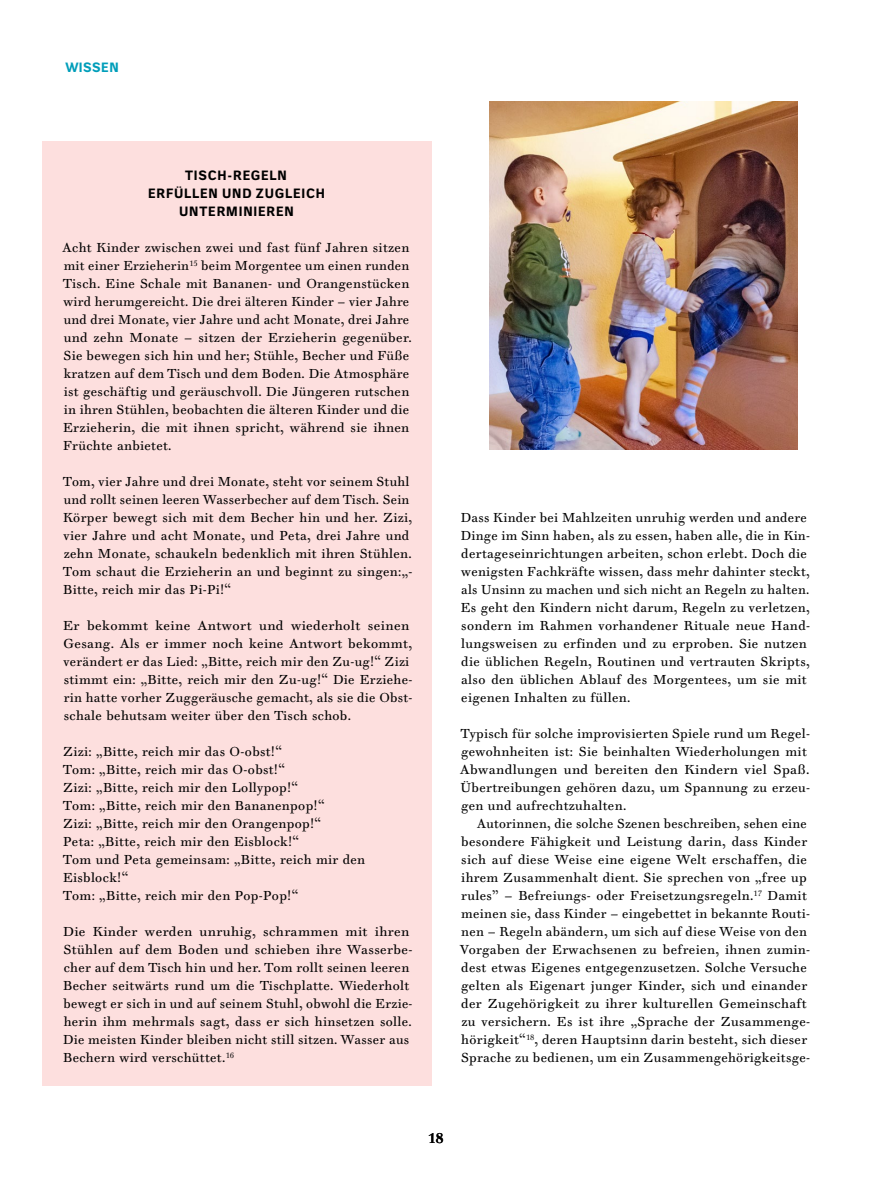
<style>
.page{position:relative;width:893px;height:1191px;background:#fff}
.page>*{position:absolute;margin:0;border:0;box-sizing:border-box;transform-origin:0 0}
.Page{font:700 13.5px "Walbaum 10 Pro";color:#000}
.Fließtext___2sp{font:13.05px/18px "Walbaum 10 Pro";letter-spacing:.025em;color:#000}
.Fließtext___2sp_Einz{font:13.05px/18px "Walbaum 10 Pro";letter-spacing:.025em;color:#000}
.Zwischenüberschrift{font:700 13.05px/18px "Walbaum Grotesk Text";letter-spacing:.065em;color:#000;text-align:center}
.t1{font:700 13.05px "Walbaum Grotesk Text";letter-spacing:.05em;color:#009eba}
.s1{font-size:12.45px}
</style>
<div class="page">
<div style="left:42px;top:141px;width:390px;height:944px;background:#fddfde"></div>
<img style="left:490px;top:101px;width:308px;height:349px">
<p class="t1" style="left:65px;top:60px;width:55px">WISSEN</p>
<p class="Zwischenüberschrift" style="left:148px;top:167px;width:178px">TISCH-REGELN<br>ERFÜLLEN UND ZUGLEICH<br>UNTERMINIEREN</p>
<p class="Fließtext___2sp" style="left:63px;top:239px;width:351px"><span class="s1">A</span>cht <span class="s1">K</span>inder zwischen zwei und fast fünf <span class="s1">J</span>ahren sitzen mit einer <span class="s1">E</span>rzieherin<sup>15</sup> beim <span class="s1">M</span>orgentee um einen runden <span class="s1">T</span>isch. <span class="s1">E</span>ine <span class="s1">S</span>chale mit <span class="s1">B</span>ananen- und <span class="s1">O</span>rangenstücken wird herumgereicht. <span class="s1">D</span>ie drei älteren <span class="s1">K</span>inder – vier <span class="s1">J</span>ahre und drei <span class="s1">M</span>onate, vier <span class="s1">J</span>ahre und acht <span class="s1">M</span>onate, drei <span class="s1">J</span>ahre und zehn <span class="s1">M</span>onate – sitzen der <span class="s1">E</span>rzieherin gegenüber.<br><span class="s1">S</span>ie bewegen sich hin und her; <span class="s1">S</span>tühle, <span class="s1">B</span>echer und <span class="s1">F</span>üße kratzen auf dem <span class="s1">T</span>isch und dem <span class="s1">B</span>oden. <span class="s1">D</span>ie <span class="s1">A</span>tmosphäre ist geschäftig und geräuschvoll. <span class="s1">D</span>ie <span class="s1">J</span>üngeren rutschen in ihren <span class="s1">S</span>tühlen, beobachten die älteren <span class="s1">K</span>inder und die <span class="s1">E</span>rzieherin, die mit ihnen spricht, während sie ihnen <span class="s1">F</span>rüchte anbietet.</p>
<p class="Fließtext___2sp" style="left:63px;top:473px;width:351px"><span class="s1">T</span>om, vier <span class="s1">J</span>ahre und drei <span class="s1">M</span>onate, steht vor seinem <span class="s1">S</span>tuhl und rollt seinen leeren <span class="s1">W</span>asserbecher auf dem <span class="s1">T</span>isch. <span class="s1">S</span>ein <span class="s1">K</span>örper bewegt sich mit dem <span class="s1">B</span>echer hin und her. <span class="s1">Z</span>izi, vier <span class="s1">J</span>ahre und acht <span class="s1">M</span>onate, und <span class="s1">P</span>eta, drei <span class="s1">J</span>ahre und zehn <span class="s1">M</span>onate, schaukeln bedenklich mit ihren <span class="s1">S</span>tühlen.<br><span class="s1">T</span>om schaut die <span class="s1">E</span>rzieherin an und beginnt zu singen:„- <span class="s1">B</span>itte, reich mir das <span class="s1">P</span>i-<span class="s1">P</span>i!“</p>
<p class="Fließtext___2sp" style="left:63px;top:617px;width:351px"><span class="s1">E</span>r bekommt keine <span class="s1">A</span>ntwort und wiederholt seinen <span class="s1">G</span>esang. <span class="s1">A</span>ls er immer noch keine <span class="s1">A</span>ntwort bekommt, verändert er das <span class="s1">L</span>ied: „<span class="s1">B</span>itte, reich mir den <span class="s1">Z</span>u-ug!“ <span class="s1">Z</span>izi stimmt ein: „<span class="s1">B</span>itte, reich mir den <span class="s1">Z</span>u-ug!“ <span class="s1">D</span>ie <span class="s1">E</span>rziehe&shy;rin hatte vorher <span class="s1">Z</span>uggeräusche gemacht, als sie die <span class="s1">O</span>bst&shy;schale behutsam weiter über den <span class="s1">T</span>isch schob.</p>
<p class="Fließtext___2sp" style="left:63px;top:743px;width:220px"><span class="s1">Z</span>izi: „<span class="s1">B</span>itte, reich mir das <span class="s1">O</span>-obst!“</p>
<p class="Fließtext___2sp" style="left:63px;top:761px;width:223px"><span class="s1">T</span>om: „<span class="s1">B</span>itte, reich mir das <span class="s1">O</span>-obst!“</p>
<p class="Fließtext___2sp" style="left:63px;top:779px;width:236px"><span class="s1">Z</span>izi: „<span class="s1">B</span>itte, reich mir den <span class="s1">L</span>ollypop!“</p>
<p class="Fließtext___2sp" style="left:63px;top:797px;width:263px"><span class="s1">T</span>om: „<span class="s1">B</span>itte, reich mir den <span class="s1">B</span>ananenpop!“</p>
<p class="Fließtext___2sp" style="left:63px;top:815px;width:259px"><span class="s1">Z</span>izi: „<span class="s1">B</span>itte, reich mir den <span class="s1">O</span>rangenpop!“</p>
<p class="Fließtext___2sp" style="left:63px;top:833px;width:237px"><span class="s1">P</span>eta: „<span class="s1">B</span>itte, reich mir den <span class="s1">E</span>isblock!“</p>
<p class="Fließtext___2sp" style="left:63px;top:851px;width:304px"><span class="s1">T</span>om und <span class="s1">P</span>eta gemeinsam: „<span class="s1">B</span>itte, reich mir den<br><span class="s1">E</span>isblock!“</p>
<p class="Fließtext___2sp" style="left:63px;top:887px;width:237px"><span class="s1">T</span>om: „<span class="s1">B</span>itte, reich mir den <span class="s1">P</span>op-<span class="s1">P</span>op!“</p>
<p class="Fließtext___2sp" style="left:63px;top:923px;width:351px"><span class="s1">D</span>ie <span class="s1">K</span>inder werden unruhig, schrammen mit ihren <span class="s1">S</span>tühlen auf dem <span class="s1">B</span>oden und schieben ihre <span class="s1">W</span>asserbe&shy;cher auf dem <span class="s1">T</span>isch hin und her. <span class="s1">T</span>om rollt seinen leeren <span class="s1">B</span>echer seitwärts rund um die <span class="s1">T</span>ischplatte. <span class="s1">W</span>iederholt bewegt er sich in und auf seinem <span class="s1">S</span>tuhl, obwohl die <span class="s1">E</span>rzie&shy;herin ihm mehrmals sagt, dass er sich hinsetzen solle.<br><span class="s1">D</span>ie meisten <span class="s1">K</span>inder bleiben nicht still sitzen. <span class="s1">W</span>asser aus <span class="s1">B</span>echern wird verschüttet.<sup>16</sup></p>
<p class="Fließtext___2sp" style="left:461px;top:509px;width:351px"><span class="s1">D</span>ass <span class="s1">K</span>inder bei <span class="s1">M</span>ahlzeiten unruhig werden und andere <span class="s1">D</span>inge im <span class="s1">S</span>inn haben, als zu essen, haben alle, die in <span class="s1">K</span>in&shy;dertageseinrichtungen arbeiten, schon erlebt. <span class="s1">D</span>och die wenigsten <span class="s1">F</span>achkräfte wissen, dass mehr dahinter steckt, als <span class="s1">U</span>nsinn zu machen und sich nicht an <span class="s1">R</span>egeln zu halten.</p>
<p class="Fließtext___2sp" style="left:461px;top:599px;width:351px"><span class="s1">E</span>s geht den <span class="s1">K</span>indern nicht darum, <span class="s1">R</span>egeln zu verletzen, sondern im <span class="s1">R</span>ahmen vorhandener <span class="s1">R</span>ituale neue <span class="s1">H</span>and&shy;lungsweisen zu erfinden und zu erproben. <span class="s1">S</span>ie nutzen die üblichen <span class="s1">R</span>egeln, <span class="s1">R</span>outinen und vertrauten <span class="s1">S</span>kripts, also den üblichen <span class="s1">A</span>blauf des <span class="s1">M</span>orgentees, um sie mit eigenen <span class="s1">I</span>nhalten zu füllen.</p>
<p class="Fließtext___2sp" style="left:460px;top:725px;width:351px"><span class="s1">T</span>ypisch für solche improvisierten <span class="s1">S</span>piele rund um <span class="s1">R</span>egel&shy;gewohnheiten ist: <span class="s1">S</span>ie beinhalten <span class="s1">W</span>iederholungen mit <span class="s1">A</span>bwandlungen und bereiten den <span class="s1">K</span>indern viel <span class="s1">S</span>paß.<br><span class="s1">Ü</span>bertreibungen gehören dazu, um <span class="s1">S</span>pannung zu erzeu&shy;gen und aufrechtzuhalten.</p>
<p class="Fließtext___2sp_Einz" style="left:460px;top:815px;width:352px;text-indent:17px"><span class="s1">A</span>utorinnen, die solche <span class="s1">S</span>zenen beschreiben, sehen eine besondere <span class="s1">F</span>ähigkeit und <span class="s1">L</span>eistung darin, dass <span class="s1">K</span>inder sich auf diese <span class="s1">W</span>eise eine eigene <span class="s1">W</span>elt erschaffen, die ihrem <span class="s1">Z</span>usammenhalt dient. <span class="s1">S</span>ie sprechen von „free up rules” – <span class="s1">B</span>efreiungs- oder <span class="s1">F</span>reisetzungsregeln.<sup>17</sup> <span class="s1">D</span>amit meinen sie, dass <span class="s1">K</span>inder – eingebettet in bekannte <span class="s1">R</span>outi&shy;nen – <span class="s1">R</span>egeln abändern, um sich auf diese <span class="s1">W</span>eise von den <span class="s1">V</span>orgaben der <span class="s1">E</span>rwachsenen zu befreien, ihnen zumin&shy;dest etwas <span class="s1">E</span>igenes entgegenzusetzen. <span class="s1">S</span>olche <span class="s1">V</span>ersuche gelten als <span class="s1">E</span>igenart junger <span class="s1">K</span>inder, sich und einander der <span class="s1">Z</span>ugehörigkeit zu ihrer kulturellen <span class="s1">G</span>emeinschaft zu versichern. <span class="s1">E</span>s ist ihre „<span class="s1">S</span>prache der <span class="s1">Z</span>usammenge&shy;hörigkeit“<sup>18</sup>, deren <span class="s1">H</span>auptsinn darin besteht, sich dieser <span class="s1">S</span>prache zu bedienen, um ein <span class="s1">Z</span>usammengehörigkeitsge-</p>
<p class="Page" style="left:428px;top:1129px;width:18px">18</p>
</div>
